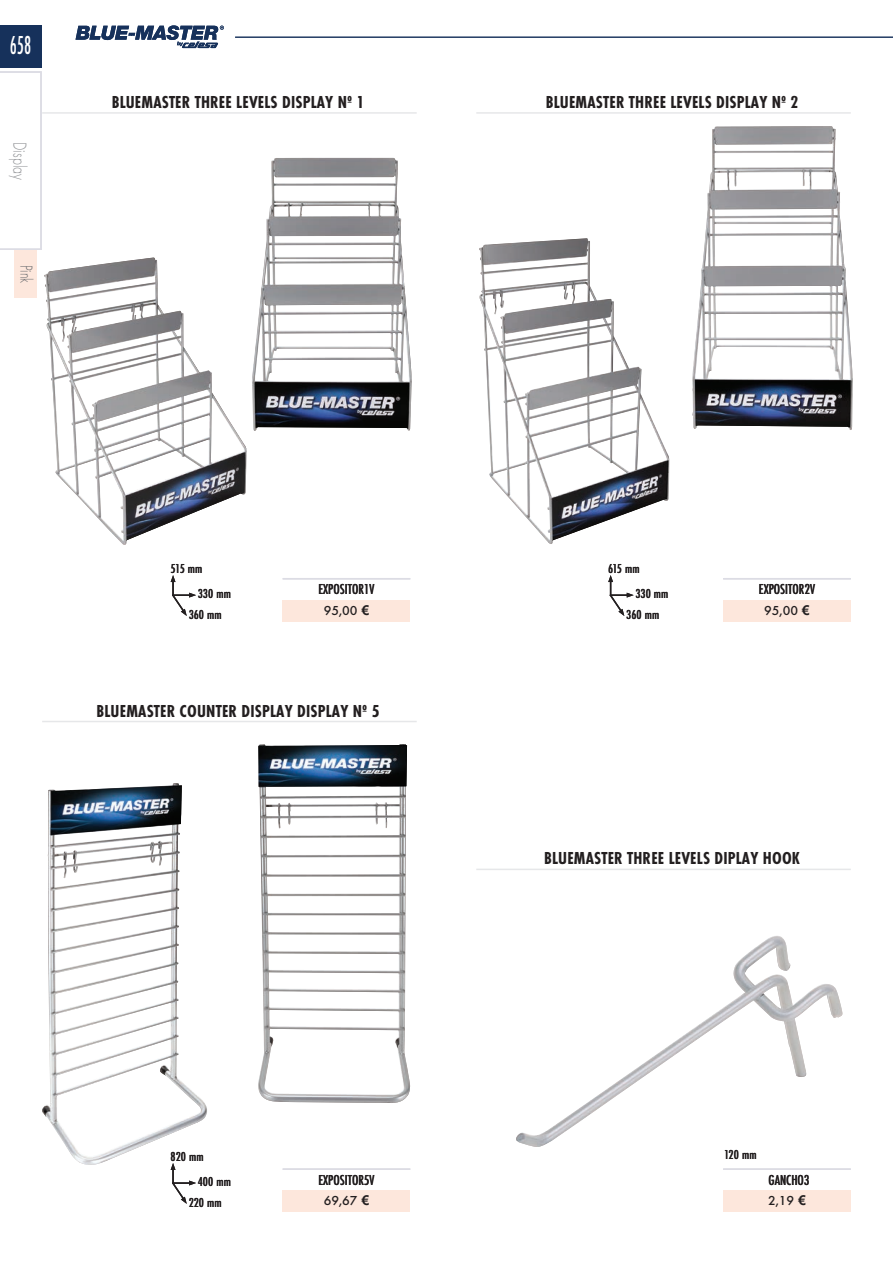
<style>
.page{position:relative;width:893px;height:1263px;background:#fff}
.page>*{position:absolute;margin:0;border:0;box-sizing:border-box;transform-origin:0 0}
.t1{font:500 27px "Futura PT Cond";color:#fff;scale:.7 1}
.t2{font:300 19.5px "Futura PT";color:#939598;scale:.7 1}
.t3{font:700 18px "Futura PT Cond";letter-spacing:.01em;color:#231f20}
.t4{font:300 18px "Futura PT";color:#6c6d70;scale:.7 1}
.t5{font:500 15px "Futura PT Cond";color:#231f20}
.t6{font:500 13.5px "Futura PT Cond";color:#231f20}
.t7{font:500 13.5px "Futura PT";color:#231f20}
.s1{font-family:"Arial";font-weight:700}
</style>
<div class="page">
<div style="left:14px;top:250px;width:22px;height:47px;background:#fde7dc"></div>
<hr style="left:235px;top:37px;width:657px;height:1px;background:#16315b">
<div style="left:0;top:25px;width:42px;height:42px;background:#16315b"></div>
<svg style="left:0;top:71px;width:42px;height:179px"></svg>
<svg style="left:75px;top:25px;width:149px;height:23px"></svg>
<img style="left:252px;top:158px;width:159px;height:273px">
<img style="left:44px;top:257px;width:203px;height:288px">
<img style="left:479px;top:238px;width:190px;height:306px">
<img style="left:692px;top:126px;width:160px;height:304px">
<img style="left:258px;top:744px;width:152px;height:359px">
<img style="left:42px;top:783px;width:165px;height:382px">
<img style="left:516px;top:936px;width:326px;height:211px">
<svg style="left:170px;top:575px;width:26px;height:41px"></svg>
<svg style="left:608px;top:575px;width:25px;height:41px"></svg>
<svg style="left:170px;top:1162px;width:26px;height:41px"></svg>
<div style="left:282px;top:600px;width:128px;height:21px;background:#fde7dc"></div>
<hr style="left:282px;top:578px;width:128px;height:1px;background:#dcdce4">
<div style="left:722px;top:600px;width:128px;height:21px;background:#fde7dc"></div>
<hr style="left:722px;top:578px;width:128px;height:1px;background:#dcdce4">
<div style="left:282px;top:1190px;width:128px;height:21px;background:#fde7dc"></div>
<hr style="left:282px;top:1168px;width:128px;height:1px;background:#dcdce4">
<div style="left:722px;top:1190px;width:128px;height:21px;background:#fde7dc"></div>
<hr style="left:722px;top:1168px;width:128px;height:1px;background:#dcdce4">
<hr style="left:42px;top:112px;width:374px;height:2px;background:#e6e7e9">
<hr style="left:476px;top:112px;width:374px;height:2px;background:#e6e7e9">
<hr style="left:42px;top:720px;width:374px;height:2px;background:#e6e7e9">
<hr style="left:476px;top:868px;width:374px;height:1px;background:#e6e7e9">
<h1 class="t1" style="left:10px;top:29px;width:32px">658</h1>
<p class="t2" style="left:31px;top:142px;width:56px;rotate:90deg">Display</p>
<p class="t4" style="left:37px;top:265px;width:28px;rotate:90deg">Pink</p>
<p class="t3" style="left:112px;top:91px;width:254px">BLUEMASTER THREE LEVELS DISPLAY Nº 1</p>
<p class="t3" style="left:545px;top:91px;width:254px">BLUEMASTER THREE LEVELS DISPLAY Nº 2</p>
<p class="t6" style="left:170px;top:560px;width:33px">515 mm</p>
<p class="t6" style="left:189px;top:606px;width:35px">360 mm</p>
<p class="t6" style="left:198px;top:585px;width:35px">330 mm</p>
<p class="t6" style="left:608px;top:560px;width:33px">615 mm</p>
<p class="t6" style="left:626px;top:606px;width:35px">360 mm</p>
<p class="t5" style="left:318px;top:580px;width:58px">EXPOSITOR1V</p>
<p class="t5" style="left:758px;top:580px;width:58px">EXPOSITOR2V</p>
<p class="t6" style="left:635px;top:585px;width:35px">330 mm</p>
<p class="t7" style="left:323px;top:602px;width:47px">95,00 <span class="s1">€</span></p>
<p class="t7" style="left:763px;top:602px;width:47px">95,00 <span class="s1">€</span></p>
<p class="t3" style="left:96px;top:700px;width:284px">BLUEMASTER COUNTER DISPLAY DISPLAY Nº 5</p>
<p class="t3" style="left:544px;top:847px;width:257px">BLUEMASTER THREE LEVELS DIPLAY HOOK</p>
<p class="t6" style="left:170px;top:1148px;width:35px">820 mm</p>
<p class="t6" style="left:189px;top:1194px;width:35px">220 mm</p>
<p class="t6" style="left:198px;top:1173px;width:35px">400 mm</p>
<p class="t6" style="left:724px;top:1146px;width:34px">120 mm</p>
<p class="t5" style="left:318px;top:1170px;width:58px">EXPOSITOR5V</p>
<p class="t5" style="left:768px;top:1170px;width:43px">GANCHO3</p>
<p class="t7" style="left:323px;top:1192px;width:47px">69,67 <span class="s1">€</span></p>
<p class="t7" style="left:767px;top:1192px;width:39px">2,19 <span class="s1">€</span></p>
</div>
